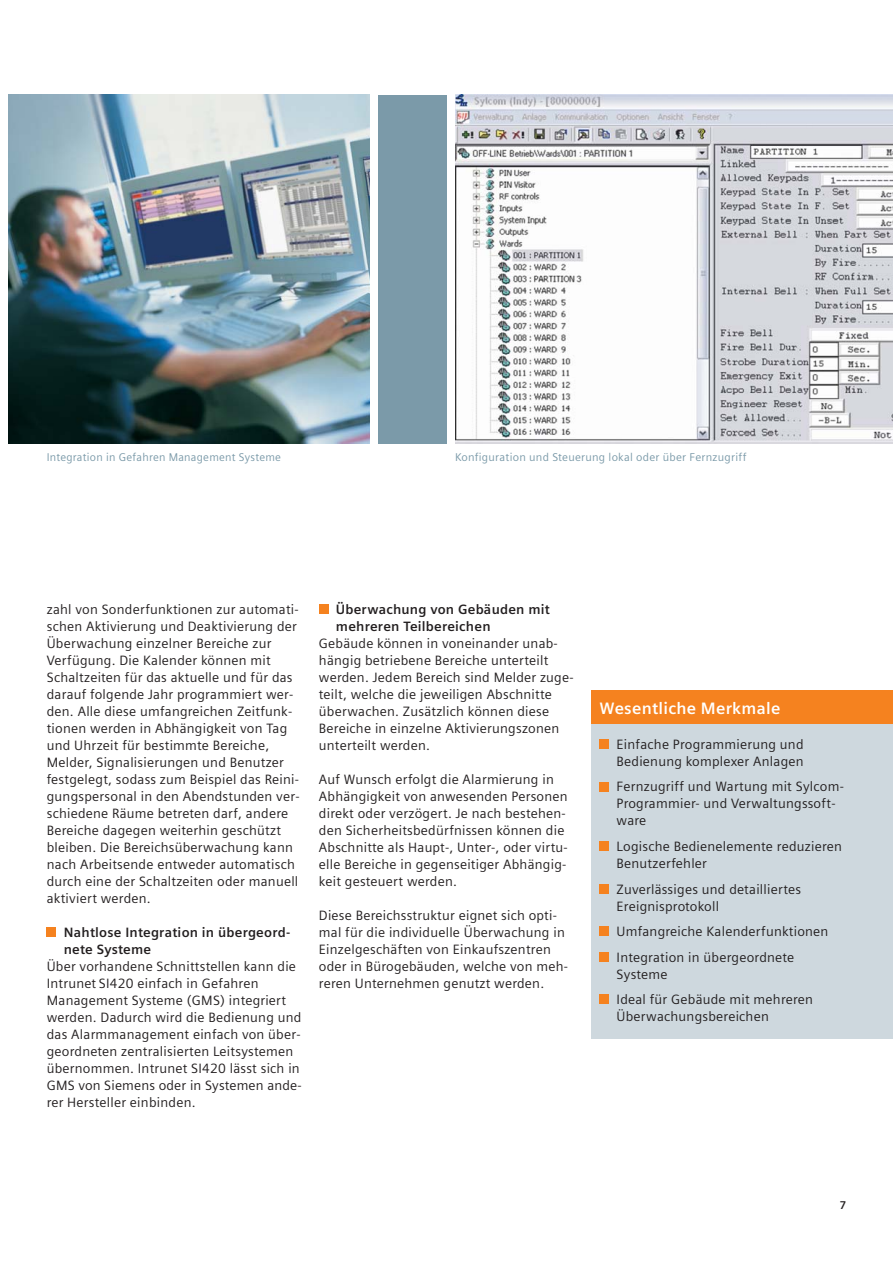
<style>
.page{position:relative;width:893px;height:1263px;background:#fff}
.page>*{position:absolute;margin:0;border:0;box-sizing:border-box;transform-origin:0 0}
.t1{font:700 16.5px "Siemens Sans OT";letter-spacing:.015em;color:#fff}
.t2{font:13.5px/17px "Siemens Sans OT";letter-spacing:.015em;color:#231f20}
.t3{font:700 13.5px/17px "Siemens Sans OT";letter-spacing:.015em;color:#231f20}
.t4{font:11.25px "Siemens Sans OT";letter-spacing:.025em;color:#7b9aa9}
.t5{font:700 11.25px "Siemens Sans OT";color:#231f20}
</style>
<div class="page">
<img style="left:455px;top:95px;width:437px;height:349px">
<img style="left:9px;top:95px;width:361px;height:349px">
<div style="left:591px;top:690px;width:301px;height:34px;background:#f5821f"></div>
<div style="left:591px;top:724px;width:301px;height:315px;background:#ced8de"></div>
<div style="left:600px;top:995px;width:9px;height:9px;background:#f5821f"></div>
<div style="left:600px;top:952px;width:9px;height:9px;background:#f5821f"></div>
<div style="left:600px;top:927px;width:9px;height:9px;background:#f5821f"></div>
<div style="left:600px;top:884px;width:9px;height:9px;background:#f5821f"></div>
<div style="left:600px;top:842px;width:9px;height:9px;background:#f5821f"></div>
<div style="left:600px;top:782px;width:9px;height:9px;background:#f5821f"></div>
<div style="left:600px;top:739px;width:9px;height:10px;background:#f5821f"></div>
<div style="left:47px;top:927px;width:9px;height:10px;background:#f5821f"></div>
<div style="left:378px;top:95px;width:68px;height:349px;background:#7b9aa9"></div>
<div style="left:319px;top:604px;width:9px;height:10px;background:#f5821f"></div>
<p class="t4" style="left:47px;top:452px;width:236px">Integration in Gefahren Management Systeme</p>
<p class="t4" style="left:455px;top:452px;width:293px">Konfiguration und Steuerung lokal oder über Fernzugriff</p>
<p class="t2" style="left:47px;top:602px;width:254px">zahl von Sonderfunktionen zur automati&shy;schen Aktivierung und Deaktivierung der Überwachung einzelner Bereiche zur Verfügung. Die Kalender können mit Schaltzeiten für das aktuelle und für das darauf folgende Jahr programmiert wer&shy;den. Alle diese umfangreichen Zeitfunk&shy;tionen werden in Abhängigkeit von Tag und Uhrzeit für bestimmte Bereiche, Melder, Signalisierungen und Benutzer festgelegt, sodass zum Beispiel das Reini&shy;gungspersonal in den Abendstunden ver&shy;schiedene Räume betreten darf, andere Bereiche dagegen weiterhin geschützt bleiben. Die Bereichsüberwachung kann nach Arbeitsende entweder automatisch durch eine der Schaltzeiten oder manuell aktiviert werden.</p>
<p class="t3" style="left:64px;top:925px;width:228px">Nahtlose Integration in übergeord&shy;nete Systeme</p>
<p class="t2" style="left:47px;top:959px;width:256px">Über vorhandene Schnittstellen kann die Intrunet SI420 einfach in Gefahren Management Systeme (GMS) integriert werden. Dadurch wird die Bedienung und das Alarmmanagement einfach von über&shy;geordneten zentralisierten Leitsystemen übernommen. Intrunet SI420 lässt sich in GMS von Siemens oder in Systemen ande&shy;rer Hersteller einbinden.</p>
<p class="t3" style="left:336px;top:602px;width:215px">Überwachung von Gebäuden mit mehreren Teilbereichen</p>
<p class="t2" style="left:319px;top:636px;width:256px">Gebäude können in voneinander unab&shy;hängig betriebene Bereiche unterteilt werden. Jedem Bereich sind Melder zuge&shy;teilt, welche die jeweiligen Abschnitte überwachen. Zusätzlich können diese Bereiche in einzelne Aktivierungszonen unterteilt werden.</p>
<p class="t2" style="left:319px;top:772px;width:250px">Auf Wunsch erfolgt die Alarmierung in Abhängigkeit von anwesenden Personen direkt oder verzögert. Je nach bestehen&shy;den Sicherheitsbedürfnissen können die Abschnitte als Haupt-, Unter-, oder virtu&shy;elle Bereiche in gegenseitiger Abhängig&shy;keit gesteuert werden.</p>
<p class="t2" style="left:319px;top:908px;width:251px">Diese Bereichsstruktur eignet sich opti&shy;mal für die individuelle Überwachung in Einzelgeschäften von Einkaufszentren oder in Bürogebäuden, welche von meh&shy;reren Unternehmen genutzt werden.</p>
<p class="t1" style="left:600px;top:701px;width:182px">Wesentliche Merkmale</p>
<p class="t2" style="left:617px;top:737px;width:189px">Einfache Programmierung und<br>Bedienung komplexer Anlagen</p>
<p class="t2" style="left:617px;top:779px;width:229px">Fernzugriff und Wartung mit Sylcom-<br>Programmier- und Verwaltungssoft&shy;ware</p>
<p class="t2" style="left:617px;top:839px;width:227px">Logische Bedienelemente reduzieren<br>Benutzerfehler</p>
<p class="t2" style="left:617px;top:881px;width:186px">Zuverlässiges und detailliertes<br>Ereignisprotokoll</p>
<p class="t2" style="left:617px;top:920px;width:213px;line-height:25.5px">Umfangreiche Kalenderfunktionen<br>Integration in übergeordnete</p>
<p class="t2" style="left:617px;top:962px;width:198px;line-height:25.5px">Systeme<br>Ideal für Gebäude mit mehreren</p>
<p class="t2" style="left:617px;top:1009px;width:154px">Überwachungsbereichen</p>
<p class="t5" style="left:840px;top:1200px;width:8px">7</p>
</div>
